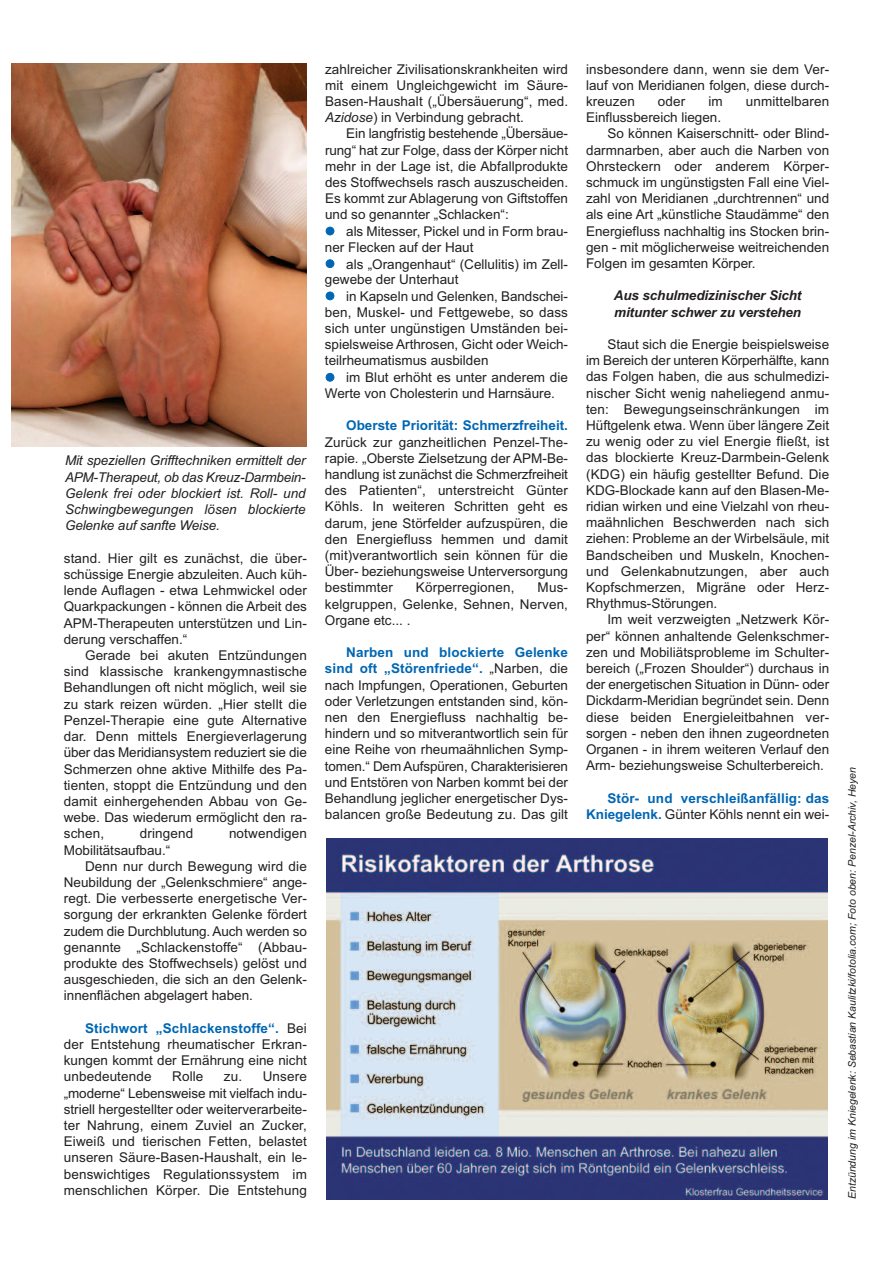
<style>
.page{position:relative;width:893px;height:1263px;background:#fff}
.page>*{position:absolute;margin:0;border:0;box-sizing:border-box;transform-origin:0 0}
.t1{font:13.5px/16.2px "Arial";color:#231f20;text-align:justify}
.t2{font:italic 13.5px/16.2px "Arial";color:#231f20;text-align:justify}
.t3{font:700 13.5px/16.2px "Arial";color:#0166b3;text-align:right}
.t4{font:italic 700 13.5px/16.2px "Arial";letter-spacing:-.01em;color:#231f20}
.t5{font:italic 10.5px "Arial";color:#231f20}
.s1{font-weight:700;color:#0166b3}
.s2{font-style:italic}
.s3{color:#0166b3}
.s4{font-weight:400;color:#231f20}
</style>
<div class="page">
<img style="left:11px;top:64px;width:296px;height:382px">
<img style="left:326px;top:839px;width:501px;height:360px">
<p class="t2" style="left:65px;top:453px;width:242px">Mit speziellen Grifftechniken ermittelt der APM-Therapeut, ob das Kreuz-Darmbein-Gelenk frei oder blockiert ist. Roll- und Schwingbewegungen lösen blockierte Gelenke auf sanfte Weise.</p>
<p class="t1" style="left:64px;top:550px;width:245px">stand. Hier gilt es zunächst, die über&shy;schüssige Energie abzuleiten. Auch küh&shy;lende Auflagen - etwa Lehmwickel oder Quarkpackungen - können die Arbeit des APM-Therapeuten unterstützen und Lin&shy;derung verschaffen.“</p>
<p class="t1" style="left:64px;top:647px;width:245px;text-indent:21px">Gerade bei akuten Entzündungen sind klassische krankengymnastische Behandlungen oft nicht möglich, weil sie zu stark reizen würden. „Hier stellt die Penzel-Therapie eine gute Alternative dar. Denn mittels Energieverlagerung über das Meridiansystem reduziert sie die Schmerzen ohne aktive Mithilfe des Pa&shy;tienten, stoppt die Entzündung und den damit einhergehenden Abbau von Ge&shy;webe. Das wiederum ermöglicht den ra&shy;schen,</p>
<p class="t1" style="left:140px;top:825px;width:55px">dringend</p>
<p class="t1" style="left:229px;top:825px;width:79px">notwendigen</p>
<p class="t1" style="left:64px;top:842px;width:108px">Mobilitätsaufbau.“</p>
<p class="t1" style="left:85px;top:858px;width:223px">Denn nur durch Bewegung wird die</p>
<p class="t1" style="left:64px;top:874px;width:245px">Neubildung der „Gelenkschmiere“ ange-</p>
<p class="t1" style="left:64px;top:890px;width:245px">regt. Die verbesserte energetische Ver-</p>
<p class="t1" style="left:64px;top:906px;width:245px">sorgung der erkrankten Gelenke fördert</p>
<p class="t1" style="left:64px;top:923px;width:245px">zudem die Durchblutung. Auch werden so</p>
<p class="t1" style="left:64px;top:939px;width:245px">genannte „Schlackenstoffe“ (Abbau-</p>
<p class="t1" style="left:64px;top:955px;width:245px">produkte des Stoffwechsels) gelöst und</p>
<p class="t1" style="left:64px;top:971px;width:245px">ausgeschieden, die sich an den Gelenk-</p>
<p class="t1" style="left:64px;top:987px;width:191px">innenflächen abgelagert haben.</p>
<p class="t1" style="left:64px;top:1020px;width:245px;text-indent:21px"><span class="s1">Stichwort „Schlackenstoffe“.</span> Bei der Entstehung rheumatischer Erkran&shy;kungen kommt der Ernährung eine nicht unbedeutende</p>
<p class="t1" style="left:64px;top:1068px;width:245px;text-indent:160px">zu. Unsere „moderne“ Lebensweise mit vielfach indu&shy;striell hergestellter oder weiterverarbeite&shy;ter Nahrung, einem Zuviel an Zucker, Eiweiß und tierischen Fetten, belastet unseren Säure-Basen-Haushalt, ein le&shy;benswichtiges Regulationssystem im menschlichen Körper. Die Entstehung</p>
<p class="t1" style="left:172px;top:1068px;width:33px">Rolle</p>
<p class="t1" style="left:325px;top:61px;width:245px">zahlreicher Zivilisationskrankheiten wird mit einem Ungleichgewicht im Säure-Basen-Haushalt („Übersäuerung“, med.<br><span class="s2">Azidose</span>) in Verbindung gebracht.</p>
<p class="t1" style="left:325px;top:126px;width:245px;text-indent:21px">Ein langfristig bestehende „Übersäue&shy;rung“ hat zur Folge, dass der Körper nicht mehr in der Lage ist, die Abfallprodukte des Stoffwechsels rasch auszuscheiden.<br>Es kommt zur Ablagerung von Giftstoffen und so genannter „Schlacken“:</p>
<p class="t1" style="left:325px;top:224px;width:245px;line-height:15.8px"><span class="s3">●</span> als Mitesser, Pickel und in Form brau&shy;ner Flecken auf der Haut</p>
<p class="t1" style="left:325px;top:256px;width:245px;line-height:15.8px"><span class="s3">●</span> als „Orangenhaut“ (Cellulitis) im Zell&shy;gewebe der Unterhaut</p>
<p class="t1" style="left:325px;top:288px;width:245px"><span class="s3">●</span> in Kapseln und Gelenken, Bandschei&shy;ben, Muskel- und Fettgewebe, so dass sich unter ungünstigen Umständen bei&shy;spielsweise Arthrosen, Gicht oder Weich&shy;teilrheumatismus ausbilden</p>
<p class="t1" style="left:325px;top:370px;width:245px;line-height:15.8px"><span class="s3">●</span> im Blut erhöht es unter anderem die<br>Werte von Cholesterin und Harnsäure.</p>
<p class="t3" style="left:346px;top:418px;width:223px">Oberste Priorität: Schmerzfreiheit.</p>
<p class="t1" style="left:325px;top:434px;width:245px">Zurück zur ganzheitlichen Penzel-The&shy;rapie. „Oberste Zielsetzung der APM-Be&shy;handlung ist zunächst die Schmerzfreiheit des Patienten“, unterstreicht Günter Köhls. In weiteren Schritten geht es darum, jene Störfelder aufzuspüren, die den Energiefluss hemmen und damit (mit)verantwortlich sein können für die Über- beziehungsweise Unterversorgung bestimmter</p>
<p class="t1" style="left:416px;top:580px;width:100px">Körperregionen,</p>
<p class="t1" style="left:325px;top:580px;width:245px;text-indent:213px">Mus&shy;kelgruppen, Gelenke, Sehnen, Nerven, Organe etc... .</p>
<p class="t1" style="left:325px;top:644px;width:245px;text-indent:21px"><span class="s1">Narben und blockierte Gelenke sind oft „Störenfriede“.</span> „Narben, die nach Impfungen, Operationen, Geburten oder Verletzungen entstanden sind, kön&shy;nen den Energiefluss nachhaltig be&shy;hindern und so mitverantwortlich sein für eine Reihe von rheumaähnlichen Symp&shy;tomen.“ Dem Aufspüren, Charakterisieren und Entstören von Narben kommt bei der Behandlung jeglicher energetischer Dys&shy;balancen große Bedeutung zu. Das gilt</p>
<p class="t1" style="left:586px;top:61px;width:245px">insbesondere dann, wenn sie dem Ver&shy;lauf von Meridianen folgen, diese durch&shy;kreuzen</p>
<p class="t1" style="left:658px;top:93px;width:29px">oder</p>
<p class="t1" style="left:708px;top:93px;width:16px">im</p>
<p class="t1" style="left:746px;top:93px;width:85px">unmittelbaren</p>
<p class="t1" style="left:586px;top:109px;width:137px">Einflussbereich liegen.</p>
<p class="t1" style="left:607px;top:126px;width:223px">So können Kaiserschnitt- oder Blind-</p>
<p class="t1" style="left:586px;top:142px;width:245px">darmnarben, aber auch die Narben von</p>
<p class="t1" style="left:586px;top:158px;width:245px">Ohrsteckern oder anderem Körper-</p>
<p class="t1" style="left:586px;top:174px;width:245px">schmuck im ungünstigsten Fall eine Viel-</p>
<p class="t1" style="left:586px;top:190px;width:245px">zahl von Meridianen „durchtrennen“ und</p>
<p class="t1" style="left:586px;top:207px;width:245px">als eine Art „künstliche Staudämme“ den</p>
<p class="t1" style="left:586px;top:223px;width:245px">Energiefluss nachhaltig ins Stocken brin-</p>
<p class="t1" style="left:586px;top:239px;width:245px">gen - mit möglicherweise weitreichenden</p>
<p class="t1" style="left:586px;top:255px;width:171px">Folgen im gesamten Körper.</p>
<p class="t4" style="left:614px;top:288px;width:189px">Aus schulmedizinischer Sicht mitunter schwer zu verstehen</p>
<p class="t1" style="left:586px;top:336px;width:245px;text-indent:21px">Staut sich die Energie beispielsweise im Bereich der unteren Körperhälfte, kann das Folgen haben, die aus schulmedizi&shy;nischer Sicht wenig naheliegend anmu&shy;ten: Bewegungseinschränkungen im Hüftgelenk etwa. Wenn über längere Zeit zu wenig oder zu viel Energie fließt, ist das blockierte Kreuz-Darmbein-Gelenk (KDG) ein häufig gestellter Befund. Die KDG-Blockade kann auf den Blasen-Me&shy;ridian wirken und eine Vielzahl von rheu&shy;maähnlichen Beschwerden nach sich ziehen: Probleme an der Wirbelsäule, mit Bandscheiben und Muskeln, Knochen&shy;und Gelenkabnutzungen, aber auch Kopfschmerzen, Migräne oder Herz-Rhythmus-Störungen.</p>
<p class="t1" style="left:586px;top:612px;width:245px;text-indent:21px">Im weit verzweigten „Netzwerk Kör&shy;per“ können anhaltende Gelenkschmer&shy;zen und Mobiliätsprobleme im Schulter&shy;bereich („Frozen Shoulder“) durchaus in der energetischen Situation in Dünn- oder Dickdarm-Meridian begründet sein. Denn diese beiden Energieleitbahnen ver&shy;sorgen - neben den ihnen zugeordneten Organen - in ihrem weiteren Verlauf den Arm- beziehungsweise Schulterbereich.</p>
<p class="t3" style="left:586px;top:790px;width:245px">Stör- und verschleißanfällig: das<br>Kniegelenk. <span class="s4">Günter Köhls nennt ein wei-</span></p>
<p class="t5" style="left:846px;top:1199px;width:434px;rotate:-90deg">Entzündung im Kniegelenk: Sebastian Kaulitzki/fotolia.com; Foto oben: Penzel-Archiv, Heyen</p>
</div>
